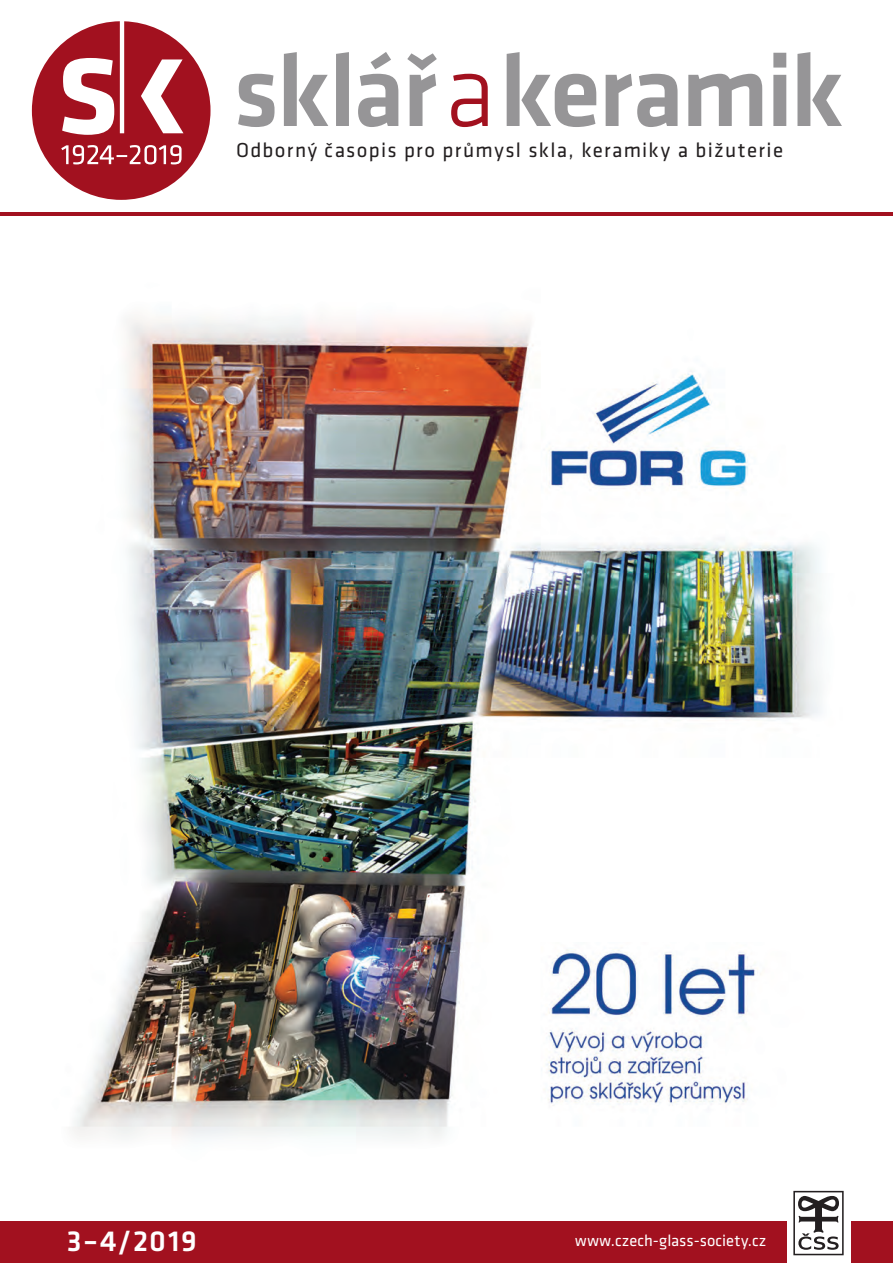
<style>
.page{position:relative;width:893px;height:1263px;background:#fff}
.page>*{position:absolute;margin:0;border:0;box-sizing:border-box;transform-origin:0 0}
.t1{font:500 30px "Klavika Basic";color:#fff}
.t2{font:21px "Klavika Basic";letter-spacing:.06em;color:#231f20}
.t3{font:16.5px "Klavika Basic";letter-spacing:.005em;color:#fff}
</style>
<div class="page">
<div style="left:0;top:213px;width:893px;height:1050px;background:#a2111f"></div>
<svg style="left:32px;top:21px;width:179px;height:179px"></svg>
<svg style="left:238px;top:52px;width:604px;height:75px"></svg>
<svg style="left:451px;top:74px;width:37px;height:53px"></svg>
<img style="left:0;top:217px;width:893px;height:1003px">
<div style="left:787px;top:1184px;width:63px;height:79px;background:#fff"></div>
<svg style="left:793px;top:1191px;width:51px;height:64px"></svg>
<p class="t2" style="left:236px;top:142px;width:549px">Odborný časopis pro průmysl skla, keramiky a bižuterie</p>
<h1 class="t1" style="left:67px;top:1229px;width:131px">3–4/2019</h1>
<p class="t3" style="left:575px;top:1234px;width:193px">www.czech-glass-society.cz</p>
</div>
